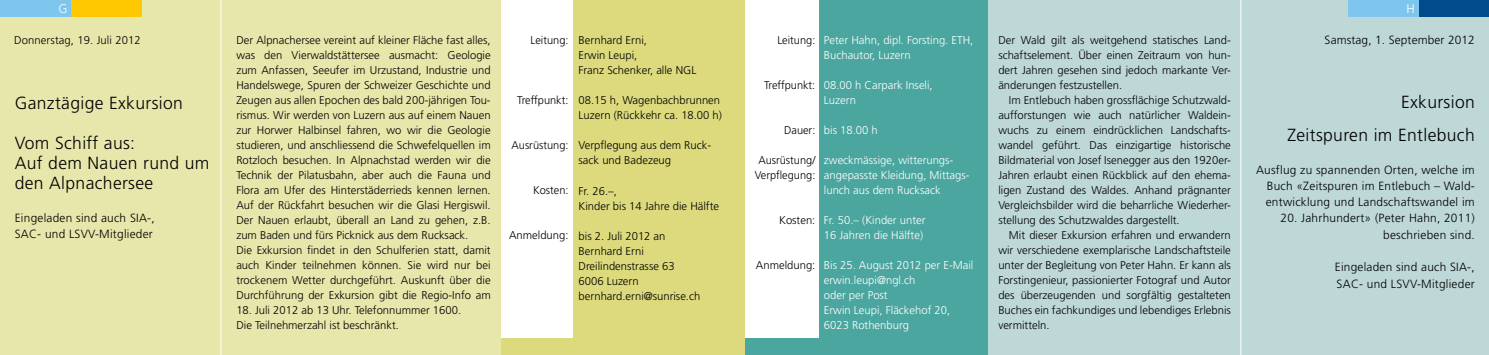
<style>
.page{position:relative;width:1489px;height:355px;background:#fff}
.page>*{position:absolute;margin:0;border:0;box-sizing:border-box;transform-origin:0 0}
.t1{font:300 17.5px/20px "Frutiger";letter-spacing:.02em;color:#000;text-align:right}
.t2{font:300 12.5px "Frutiger";color:#fff}
.t3{font:300 11.88px/16.2px "Frutiger";letter-spacing:.02em;color:#000}
.t4{font:300 11.25px/15px "Frutiger";color:#000}
.t5{font:300 11.25px/15px "Frutiger";color:#fff}
</style>
<div class="page">
<div style="left:744px;top:0;width:250px;height:354px;background:#4ba69f"></div>
<div style="left:744px;top:0;width:75px;height:337px;background:#fff"></div>
<div style="left:988px;top:0;width:500px;height:354px;background:#bdd8d6"></div>
<div style="left:1418px;top:0;width:70px;height:16px;background:#004b8b"></div>
<hr style="left:1240px;top:0;width:1px;height:354px;background:#fff">
<div style="left:1347px;top:0;width:71px;height:16px;background:#7ec6ed"></div>
<div style="left:0;top:0;width:500px;height:354px;background:#e7e6ab"></div>
<div style="left:500px;top:0;width:244px;height:354px;background:#dcda7d"></div>
<hr style="left:221px;top:0;width:1px;height:354px;background:#fff">
<div style="left:501px;top:0;width:71px;height:337px;background:#fff"></div>
<div style="left:0;top:0;width:71px;height:16px;background:#7ec6ed"></div>
<div style="left:71px;top:0;width:71px;height:16px;background:#ffc800"></div>
<p class="t2" style="left:58px;top:2px;width:11px">G</p>
<p class="t2" style="left:1406px;top:2px;width:10px">H</p>
<p class="t4" style="left:14px;top:33px;width:128px">Donnerstag, 19. Juli 2012</p>
<h1 class="t1" style="left:15px;top:93px;width:170px">Ganztägige Exkursion</h1>
<h1 class="t1" style="left:15px;top:133px;width:196px;text-align:left">Vom Schiff aus:<br>Auf dem Nauen rund um den Alpnachersee</h1>
<p class="t3" style="left:15px;top:209px;width:141px">Eingeladen sind auch SIA-,<br>SAC- und LSVV-Mitglieder</p>
<p class="t4" style="left:236px;top:33px;width:256px">Der Alpnachersee vereint auf kleiner Fläche fast alles, was den Vierwaldstättersee ausmacht: Geologie zum Anfassen, Seeufer im Urzustand, Industrie und Handelswege, Spuren der Schweizer Geschichte und Zeugen aus allen Epochen des bald 200-jährigen Tou&shy;rismus. Wir werden von Luzern aus auf einem Nauen zur Horwer Halbinsel fahren, wo wir die Geologie studieren, und anschliessend die Schwefelquellen im Rotzloch besuchen. In Alpnachstad werden wir die Technik der Pilatusbahn, aber auch die Fauna und Flora am Ufer des Hinterstäderrieds kennen lernen.<br>Auf der Rückfahrt besuchen wir die Glasi Hergiswil.<br>Der Nauen erlaubt, überall an Land zu gehen, z.B. zum Baden und fürs Picknick aus dem Rucksack.<br>Die Exkursion findet in den Schulferien statt, damit auch Kinder teilnehmen können. Sie wird nur bei trockenem Wetter durchgeführt. Auskunft über die Durchführung der Exkursion gibt die Regio-Info am</p>
<p class="t4" style="left:236px;top:303px;width:226px">18. Juli 2012 ab 13 Uhr. Telefonnummer 1600.<br>Die Teilnehmerzahl ist beschränkt.</p>
<p class="t4" style="left:530px;top:33px;width:39px">Leitung:</p>
<p class="t4" style="left:517px;top:93px;width:53px">Treffpunkt:</p>
<p class="t4" style="left:511px;top:138px;width:58px">Ausrüstung:</p>
<p class="t4" style="left:533px;top:183px;width:37px">Kosten:</p>
<p class="t4" style="left:509px;top:228px;width:61px">Anmeldung:</p>
<p class="t4" style="left:578px;top:33px;width:119px">Bernhard Erni,<br>Erwin Leupi,<br>Franz Schenker, alle NGL</p>
<p class="t4" style="left:578px;top:93px;width:145px">08.15 h, Wagenbachbrunnen<br>Luzern (Rückkehr ca. 18.00 h)</p>
<p class="t4" style="left:578px;top:138px;width:134px">Verpflegung aus dem Ruck&shy;sack und Badezeug</p>
<p class="t4" style="left:578px;top:183px;width:142px">Fr. 26.–,<br>Kinder bis 14 Jahre die Hälfte</p>
<p class="t4" style="left:578px;top:228px;width:123px">bis 2. Juli 2012 an<br>Bernhard Erni<br>Dreilindenstrasse 63<br>6006 Luzern bernhard.erni@sunrise.ch</p>
<p class="t4" style="left:777px;top:33px;width:39px">Leitung:</p>
<p class="t4" style="left:764px;top:78px;width:53px">Treffpunkt:</p>
<p class="t4" style="left:784px;top:123px;width:33px">Dauer:</p>
<p class="t4" style="left:754px;top:153px;width:62px;text-align:center">Ausrüstung/<br>Verpflegung:</p>
<p class="t4" style="left:779px;top:213px;width:38px">Kosten:</p>
<p class="t4" style="left:756px;top:258px;width:61px">Anmeldung:</p>
<p class="t5" style="left:823px;top:33px;width:151px">Peter Hahn, dipl. Forsting. ETH,<br>Buchautor, Luzern</p>
<p class="t5" style="left:823px;top:78px;width:110px">08.00 h Carpark Inseli,<br>Luzern</p>
<p class="t5" style="left:823px;top:123px;width:55px">bis 18.00 h</p>
<p class="t5" style="left:823px;top:153px;width:147px">zweckmässige, witterungs&shy;angepasste Kleidung, Mittags&shy;lunch aus dem Rucksack</p>
<p class="t5" style="left:823px;top:213px;width:103px">Fr. 50.– (Kinder unter<br>16 Jahren die Hälfte)</p>
<p class="t5" style="left:823px;top:258px;width:151px">Bis 25. August 2012 per E-Mail erwin.leupi@ngl.ch<br>oder per Post<br>Erwin Leupi, Fläckehof 20,<br>6023 Rothenburg</p>
<p class="t4" style="left:998px;top:33px;width:234px;text-align:justify">Der Wald gilt als weitgehend statisches Land&shy;schaftselement. Über einen Zeitraum von hun&shy;dert Jahren gesehen sind jedoch markante Ver&shy;änderungen festzustellen.</p>
<p class="t4" style="left:998px;top:93px;width:234px;text-align:justify;text-indent:11px">Im Entlebuch haben grossflächige Schutzwald&shy;aufforstungen wie auch natürlicher Waldein&shy;wuchs zu einem eindrücklichen Landschafts&shy;wandel geführt. Das einzigartige historische Bildmaterial von Josef Isenegger aus den 1920er-Jahren erlaubt einen Rückblick auf den ehema&shy;ligen Zustand des Waldes. Anhand prägnanter Vergleichsbilder wird die beharrliche Wiederher&shy;stellung des Schutzwaldes dargestellt.</p>
<p class="t4" style="left:998px;top:228px;width:234px;text-align:justify;text-indent:11px">Mit dieser Exkursion erfahren und erwandern wir verschiedene exemplarische Landschaftsteile unter der Begleitung von Peter Hahn. Er kann als Forstingenieur, passionierter Fotograf und Autor des überzeugenden und sorgfältig gestalteten Buches ein fachkundiges und lebendiges Erlebnis vermitteln.</p>
<p class="t3" style="left:1324px;top:32px;width:152px">Samstag, 1. September 2012</p>
<h1 class="t1" style="left:1287px;top:86px;width:189px;line-height:32.5px">Exkursion<br>Zeitspuren im Entlebuch</h1>
<p class="t3" style="left:1265px;top:161px;width:210px;text-align:justify;text-indent:-10px">Ausflug zu spannenden Orten, welche im Buch «Zeitspuren im Entlebuch – Wald&shy;entwicklung und Landschaftswandel im</p>
<p class="t3" style="left:1280px;top:210px;width:196px;text-align:right">20. Jahrhundert» (Peter Hahn, 2011) beschrieben sind.</p>
<p class="t3" style="left:1334px;top:259px;width:141px">Eingeladen sind auch SIA-,<br>SAC- und LSVV-Mitglieder</p>
</div>
